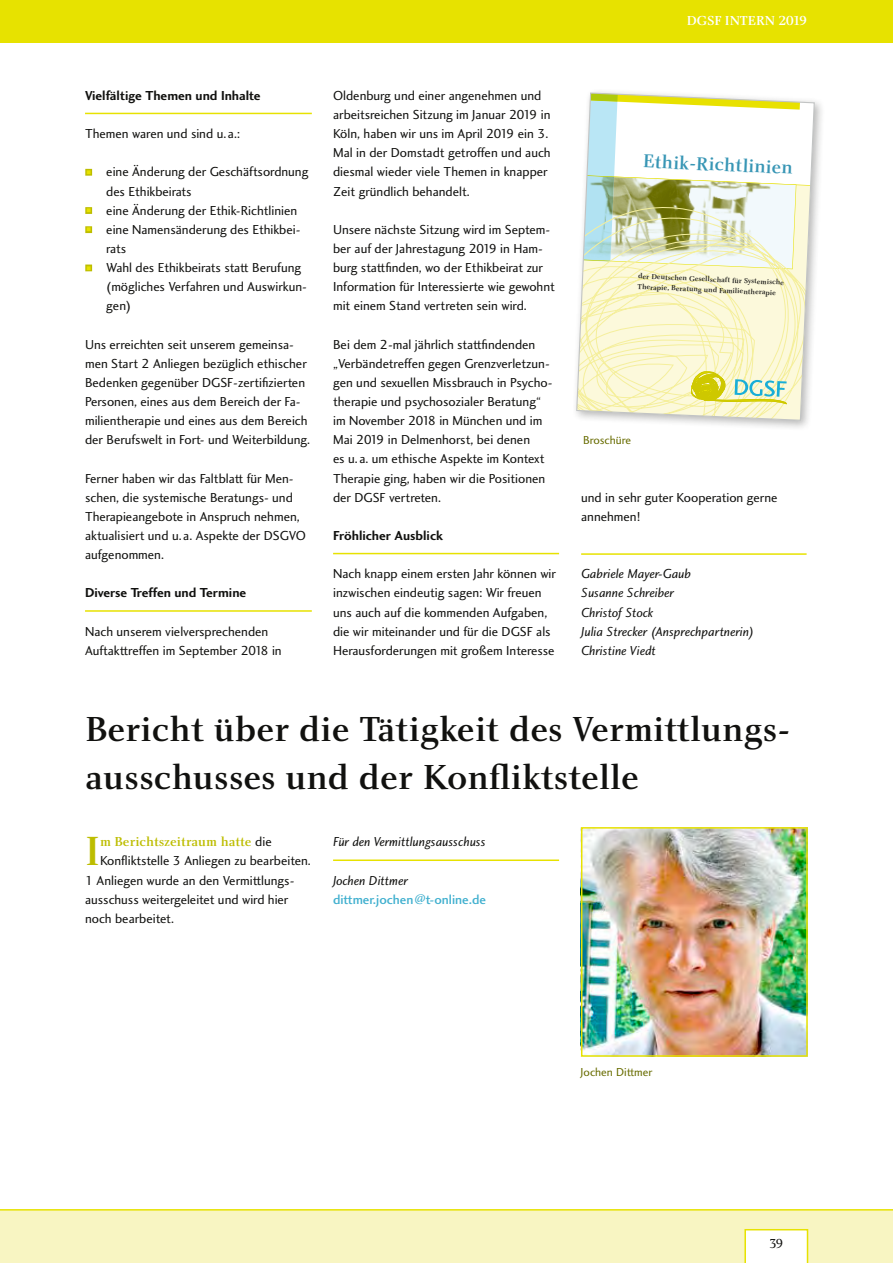
<style>
.page{position:relative;width:893px;height:1263px;background:#fff}
.page>*{position:absolute;margin:0;border:0;box-sizing:border-box;transform-origin:0 0}
.t1{font:42.15px "Charlotte Medium Plain";color:#bdbd00}
.t2{font:36px/47.8px "Charlotte Medium Plain";color:#11110f}
.t3{font:19.2px "Charlotte Medium Plain";color:#3896b5}
.t4{font:13.5px/19.2px "Charlotte Sans Book Plain";color:#11110f}
.t5{font:13.5px/19.2px "Charlotte Sans Book Italic Plain";color:#11110f}
.t6{font:13.5px "Charlotte Sans Bold Plain";color:#11110f}
.t7{font:13.5px "Charlotte Sans Medium Plain";color:#41b0cf}
.t8{font:13.5px "Charlotte Medium Plain";color:#bdbd00}
.t9{font:13.5px "Charlotte Medium Plain";color:#fff}
.t10{font:13.5px "Charlotte Book Plain";color:#11110f}
.t11{font:12px "Charlotte Sans Book Plain";color:#686c00}
.t12{font:7.5px/10.6px "Charlotte Medium Plain";color:#1d1d1b}
.s1{color:#e7e200}
.s2{font-family:"Charlotte Sans Book Plain";color:#11110f}
</style>
<div class="page">
<div style="left:0;top:1209px;width:893px;height:54px;background:#f8f5c2"></div>
<hr style="left:85px;top:113px;width:227px;height:1px;background:#e7e200">
<hr style="left:85px;top:610px;width:227px;height:2px;background:#e7e200">
<div style="left:85px;top:169px;width:7px;height:7px;border:3px solid #bdbd00"></div>
<div style="left:85px;top:207px;width:7px;height:7px;border:3px solid #bdbd00"></div>
<div style="left:85px;top:226px;width:7px;height:7px;border:3px solid #bdbd00"></div>
<div style="left:85px;top:265px;width:7px;height:6px;border:3px solid #bdbd00"></div>
<hr style="left:333px;top:553px;width:226px;height:1px;background:#e7e200">
<hr style="left:581px;top:553px;width:226px;height:2px;background:#e7e200">
<hr style="left:333px;top:859px;width:226px;height:2px;background:#e7e200">
<svg style="left:744px;top:1229px;width:64px;height:34px"></svg>
<div style="left:0;top:0;width:893px;height:43px;background:#e7e200"></div>
<img style="left:584px;top:830px;width:221px;height:224px">
<div style="left:581px;top:827px;width:227px;height:230px;border:2px solid #e7e200"></div>
<div style="left:571px;top:88px;width:255px;height:344px;background:#11110f;opacity:.3"></div>
<svg style="left:576px;top:92px;width:239px;height:329px"></svg>
<p class="t9" style="left:687px;top:13px;width:122px">DGSF INTERN 2019</p>
<p class="t6" style="left:85px;top:88px;width:177px">Vielfältige Themen und Inhalte</p>
<p class="t4" style="left:85px;top:124px;width:156px">Themen waren und sind u. a.:</p>
<p class="t4" style="left:85px;top:163px;width:225px"><span class="s1">◾</span> eine Änderung der Geschäftsordnung</p>
<p class="t4" style="left:106px;top:182px;width:87px">des Ethikbeirats</p>
<p class="t4" style="left:85px;top:201px;width:214px"><span class="s1">◾</span> eine Änderung der Ethik-Richtlinien</p>
<p class="t4" style="left:85px;top:220px;width:217px"><span class="s1">◾</span> eine Namensänderung des Ethikbei-</p>
<p class="t4" style="left:106px;top:239px;width:21px">rats</p>
<p class="t4" style="left:85px;top:258px;width:218px"><span class="s1">◾</span> Wahl des Ethikbeirats statt Berufung</p>
<p class="t4" style="left:106px;top:277px;width:202px">(mögliches Verfahren und Auswirkun-</p>
<p class="t4" style="left:106px;top:297px;width:26px">gen)</p>
<p class="t4" style="left:85px;top:335px;width:227px">Uns erreichten seit unserem gemeinsa&shy;men Start 2 Anliegen bezüglich ethischer Bedenken gegenüber DGSF-zertifizierten Personen, eines aus dem Bereich der Fa&shy;milientherapie und eines aus dem Bereich der Berufswelt in Fort- und Weiterbildung.</p>
<p class="t4" style="left:85px;top:469px;width:222px">Ferner haben wir das Faltblatt für Men&shy;schen, die systemische Beratungs- und Therapieangebote in Anspruch nehmen, aktualisiert und u. a. Aspekte der DSGVO aufgenommen.</p>
<p class="t6" style="left:85px;top:585px;width:163px">Diverse Treffen und Termine</p>
<p class="t4" style="left:85px;top:622px;width:198px">Nach unserem vielversprechenden<br>Auftakttreffen im September 2018 in</p>
<p class="t4" style="left:333px;top:86px;width:219px">Oldenburg und einer angenehmen und arbeitsreichen Sitzung im Januar 2019 in Köln, haben wir uns im April 2019 ein 3.<br>Mal in der Domstadt getroffen und auch diesmal wieder viele Themen in knapper Zeit gründlich behandelt.</p>
<p class="t4" style="left:333px;top:220px;width:223px">Unsere nächste Sitzung wird im Septem&shy;ber auf der Jahrestagung 2019 in Ham&shy;burg stattfinden, wo der Ethikbeirat zur Information für Interessierte wie gewohnt mit einem Stand vertreten sein wird.</p>
<p class="t4" style="left:333px;top:335px;width:221px">Bei dem 2-mal jährlich stattfindenden „Verbändetreffen gegen Grenzverletzun&shy;gen und sexuellen Missbrauch in Psycho&shy;therapie und psychosozialer Beratung“ im November 2018 in München und im Mai 2019 in Delmenhorst, bei denen<br>es u. a. um ethische Aspekte im Kontext Therapie ging, haben wir die Positionen der DGSF vertreten.</p>
<p class="t6" style="left:333px;top:528px;width:111px">Fröhlicher Ausblick</p>
<p class="t4" style="left:333px;top:564px;width:224px">Nach knapp einem ersten Jahr können wir inzwischen eindeutig sagen: Wir freuen uns auch auf die kommenden Aufgaben, die wir miteinander und für die DGSF als Herausforderungen mit großem Interesse</p>
<h3 class="t3" style="left:644px;top:149px;width:151px;rotate:3deg">Ethik-Richtlinien</h3>
<p class="t12" style="left:638px;top:270px;width:148px;rotate:3deg">der Deutschen Gesellschaft für Sys temische<br>Therapie, Beratung und Familientherapie</p>
<p class="t11" style="left:583px;top:434px;width:50px">Broschüre</p>
<p class="t4" style="left:581px;top:488px;width:198px">und in sehr guter Kooperation gerne annehmen!</p>
<p class="t5" style="left:581px;top:565px;width:174px">Gabriele Mayer-Gaub<br>Susanne Schreiber<br>Christof Stock<br>Julia Strecker (Ansprechpartnerin)<br>Christine Viedt</p>
<h2 class="t2" style="left:85px;top:705px;width:703px">Bericht über die Tätigkeit des Vermittlungs&shy;ausschusses und der Konfliktstelle</h2>
<h1 class="t1" style="left:85px;top:828px;width:16px">I</h1>
<p class="t8" style="left:100px;top:834px;width:173px">m Berichtszeitraum hatte <span class="s2">die</span></p>
<p class="t4" style="left:85px;top:852px;width:227px;text-indent:15px">Konfliktstelle 3 Anliegen zu bearbeiten.<br>1 Anliegen wurde an den Vermittlungs&shy;ausschuss weitergeleitet und wird hier noch bearbeitet.</p>
<p class="t5" style="left:333px;top:833px;width:154px">Für den Vermittlungsausschuss</p>
<p class="t5" style="left:333px;top:871px;width:76px">Jochen Dittmer</p>
<p class="t7" style="left:333px;top:891px;width:154px">dittmer.jochen@t-online.de</p>
<p class="t11" style="left:581px;top:1065px;width:73px">Jochen Dittmer</p>
<p class="t10" style="left:769px;top:1236px;width:16px">39</p>
</div>
